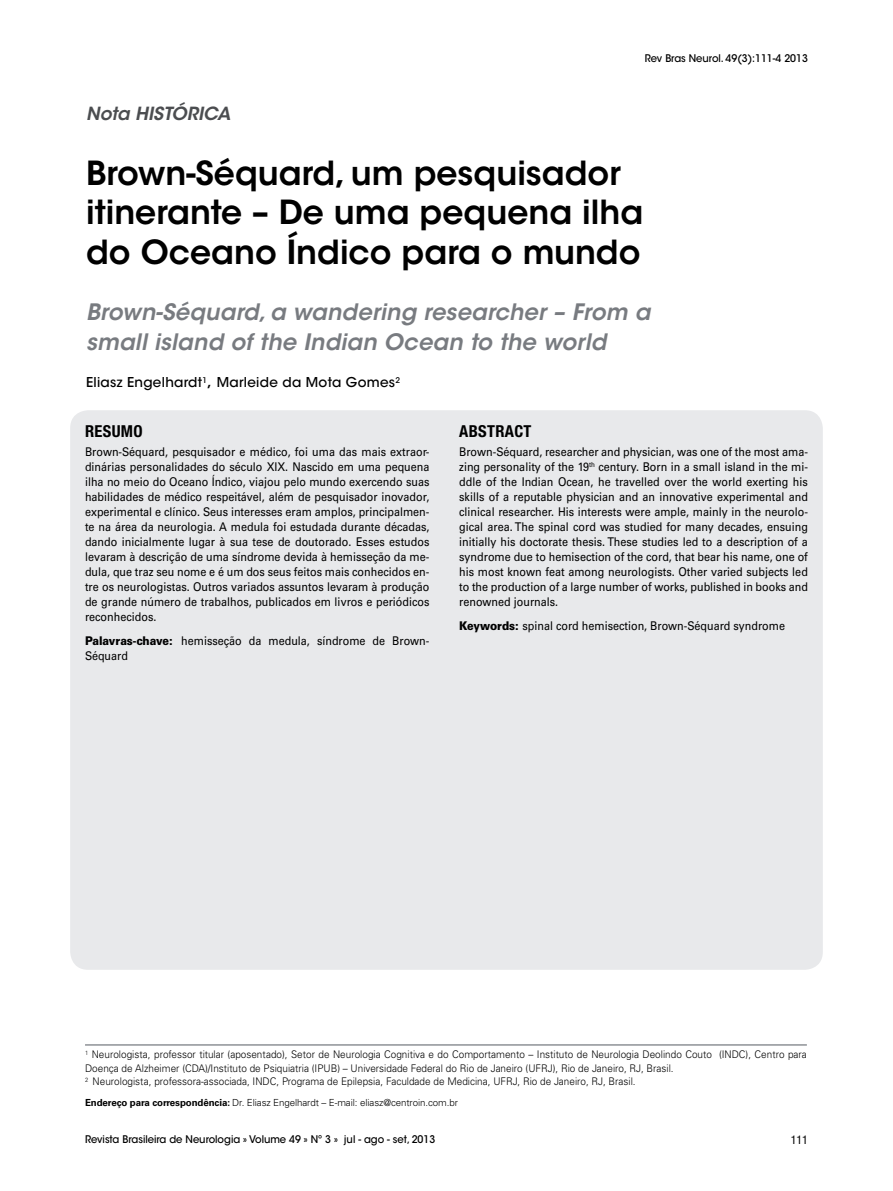
<style>
.page{position:relative;width:893px;height:1191px;background:#fff}
.page>*{position:absolute;margin:0;border:0;box-sizing:border-box;transform-origin:0 0}
.t1{font:600 33px/39.6px "ITC Avant Garde Std";color:#000}
.t2{font:italic 600 22.5px/30px "ITC Avant Garde Std";letter-spacing:.01em;color:#787b80}
.t3{font:italic 600 18px "ITC Avant Garde Std";color:#4b4d50}
.t4{font:700 condensed 16.5px "Helvetica Neue LT Std";letter-spacing:.02em;color:#000}
.t5{font:500 13.5px "ITC Avant Garde Std";letter-spacing:.02em;color:#000}
.t6{font:12px/15px "Univers LT Std";color:#000;text-align:justify;scale:.9 1}
.t7{font:condensed 12px "Helvetica Neue LT Std";color:#000}
.t8{font:300 10.5px/13.5px "Univers LT Std";color:#000;scale:.95 1}
.t9{font:500 10.5px "ITC Avant Garde Std";color:#000;scale:.95 1}
.t10{font:300 9.75px "Univers LT Std";letter-spacing:-.01em;color:#000}
.s1{font-size:16.5px}
.s2{font-weight:900}
.s3{font-weight:700}
</style>
<div class="page">
<div style="left:70px;top:410px;width:753px;height:559px;background:#e8e9eb;border-radius:18px"></div>
<hr style="left:85px;top:1044px;width:722px;height:1px;background:#8e9196">
<p class="t9" style="left:645px;top:52px;width:173px">Rev Bras Neurol. 49(3):111-4 2013</p>
<h3 class="t3" style="left:86px;top:102px;width:146px">Nota HISTÓRICA</h3>
<h1 class="t1" style="left:86px;top:153px;width:559px">Brown-Séquard, um pesquisador itinerante – De uma pequena ilha do Oceano Índico para o mundo</h1>
<h2 class="t2" style="left:86px;top:296px;width:566px">Brown-Séquard, a wandering researcher – From a small island of the Indian Ocean to the world</h2>
<p class="t5" style="left:86px;top:374px;width:315px">Eliasz Engelhardt<sup>1</sup><span class="s1">,</span> Marleide da Mota Gomes<sup>2</sup></p>
<h3 class="t4" style="left:85px;top:421px;width:59px">RESUMO</h3>
<p class="t6" style="left:85px;top:445px;width:384px">Brown-Séquard, pesquisador e médico, foi uma das mais extraor&shy;dinárias personalidades do século XIX. Nascido em uma pequena ilha no meio do Oceano Índico, viajou pelo mundo exercendo suas habilidades de médico respeitável, além de pesquisador inovador, experimental e clínico. Seus interesses eram amplos, principalmen&shy;te na área da neurologia. A medula foi estudada durante décadas, dando inicialmente lugar à sua tese de doutorado. Esses estudos levaram à descrição de uma síndrome devida à hemisseção da me&shy;dula, que traz seu nome e é um dos seus feitos mais conhecidos en&shy;tre os neurologistas. Outros variados assuntos levaram à produção de grande número de trabalhos, publicados em livros e periódicos reconhecidos.</p>
<p class="t6" style="left:85px;top:633px;width:384px"><span class="s2">Palavras-chave:</span> hemisseção da medula, síndrome de Brown-<br>Séquard</p>
<h3 class="t4" style="left:459px;top:421px;width:74px">ABSTRACT</h3>
<p class="t6" style="left:459px;top:445px;width:389px">Brown-Séquard, researcher and physician, was one of the most ama&shy;zing personality of the 19<sup>th</sup> century. Born in a small island in the mi&shy;ddle of the Indian Ocean, he travelled over the world exerting his skills of a reputable physician and an innovative experimental and clinical researcher. His interests were ample, mainly in the neurolo&shy;gical area. The spinal cord was studied for many decades, ensuing initially his doctorate thesis. These studies led to a description of a syndrome due to hemisection of the cord, that bear his name, one of his most known feat among neurologists. Other varied subjects led to the production of a large number of works, published in books and renowned journals.</p>
<p class="t6" style="left:459px;top:618px;width:364px"><span class="s2">Keywords:</span> spinal cord hemisection, Brown-Séquard syndrome</p>
<p class="t8" style="left:85px;top:1048px;width:761px"><sup>1</sup> Neurologista, professor titular (aposentado), Setor de Neurologia Cognitiva e do Comportamento – Instituto de Neurologia Deolindo Couto (INDC), Centro para<br>Doença de Alzheimer (CDA)/Instituto de Psiquiatria (IPUB) – Universidade Federal do Rio de Janeiro (UFRJ), Rio de Janeiro, RJ, Brasil.<br><sup>2</sup> Neurologista, professora-associada, INDC, Programa de Epilepsia, Faculdade de Medicina, UFRJ, Rio de Janeiro, RJ, Brasil.</p>
<p class="t10" style="left:85px;top:1096px;width:374px"><span class="s3">Endereço para correspondência:</span> Dr. Eliasz Engelhardt – E-mail: eliasz@centroin.com.br</p>
<p class="t9" style="left:85px;top:1132px;width:370px">Revista Brasileira de Neurologia » Volume 49 » Nº 3 » jul - ago - set, 2013</p>
<p class="t7" style="left:791px;top:1132px;width:19px">111</p>
</div>
